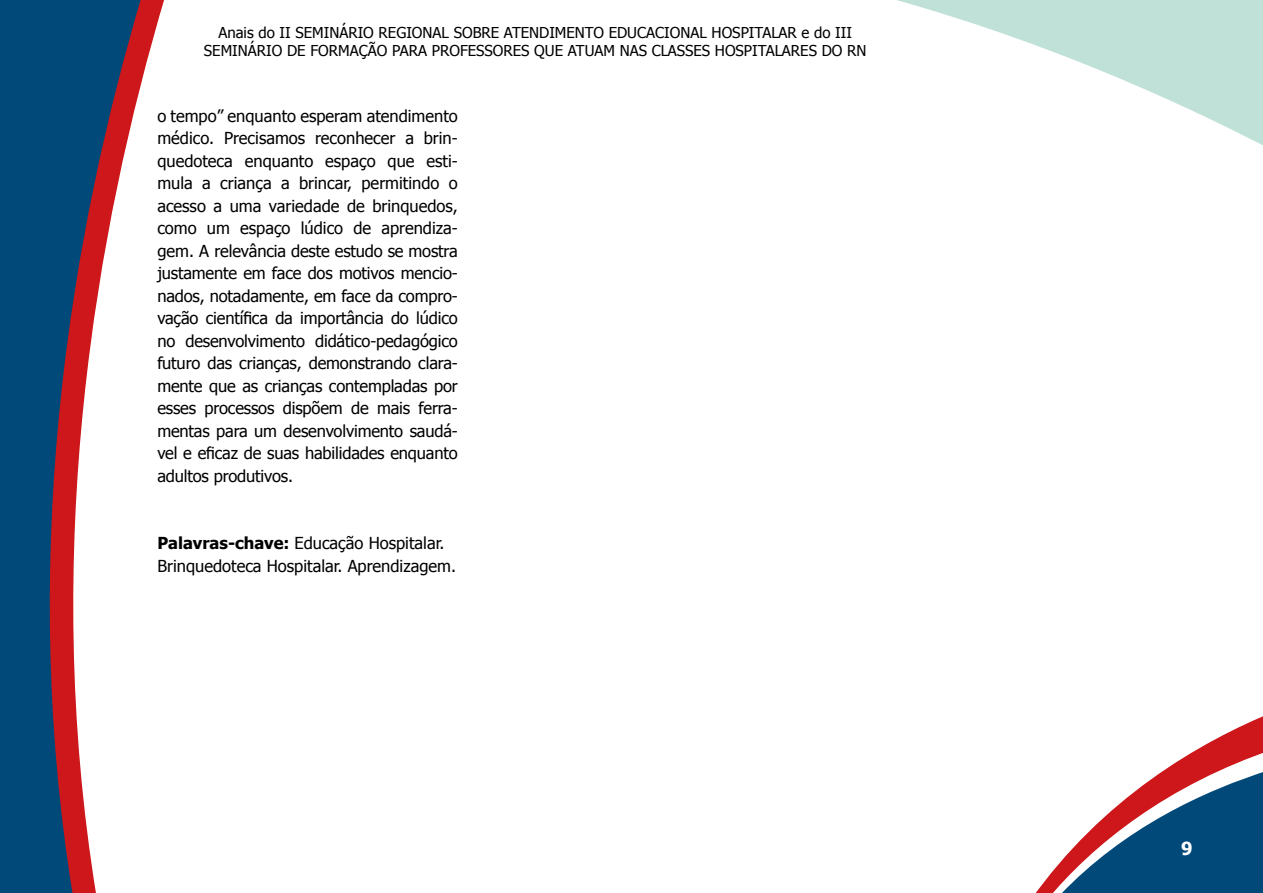
<style>
.page{position:relative;width:1263px;height:893px;background:#fff}
.page>*{position:absolute;margin:0;border:0;box-sizing:border-box;transform-origin:0 0}
.t1{font:700 18px "Tahoma";color:#fff}
.t2{font:16.5px/22.5px "Tahoma";color:#000;text-align:justify}
.t3{font:15px/18px "Tahoma";color:#000;text-align:center}
.s1{font-weight:700}
</style>
<div class="page">
<svg style="left:1035px;top:716px;width:228px;height:177px"></svg>
<svg style="left:897px;top:0;width:366px;height:145px"></svg>
<svg style="left:142px;top:0;width:22px;height:80px"></svg>
<svg style="left:1px;top:0;width:141px;height:893px;fill:#004979"></svg>
<svg style="left:0;top:0;width:1px;height:893px"></svg>
<p class="t3" style="left:204px;top:23px;width:664px">Anais do II SEMINÁRIO REGIONAL SOBRE ATENDIMENTO EDUCACIONAL HOSPITALAR e do III<br>SEMINÁRIO DE FORMAÇÃO PARA PROFESSORES QUE ATUAM NAS CLASSES HOSPITALARES DO RN</p>
<p class="t2" style="left:157px;top:104px;width:302px">o tempo” enquanto esperam atendimento médico. Precisamos reconhecer a brin&shy;quedoteca enquanto espaço que esti&shy;mula a criança a brincar, permitindo o acesso a uma variedade de brinquedos, como um espaço lúdico de aprendiza&shy;gem. A relevância deste estudo se mostra justamente em face dos motivos mencio&shy;nados, notadamente, em face da compro&shy;vação científica da importância do lúdico no desenvolvimento didático-pedagógico futuro das crianças, demonstrando clara&shy;mente que as crianças contempladas por esses processos dispõem de mais ferra&shy;mentas para um desenvolvimento saudá&shy;vel e eficaz de suas habilidades enquanto adultos produtivos.</p>
<p class="t2" style="left:157px;top:531px;width:300px"><span class="s1">Palavras-chave:</span> Educação Hospitalar.<br>Brinquedoteca Hospitalar. Aprendizagem.</p>
<p class="t1" style="left:1181px;top:835px;width:13px">9</p>
</div>
